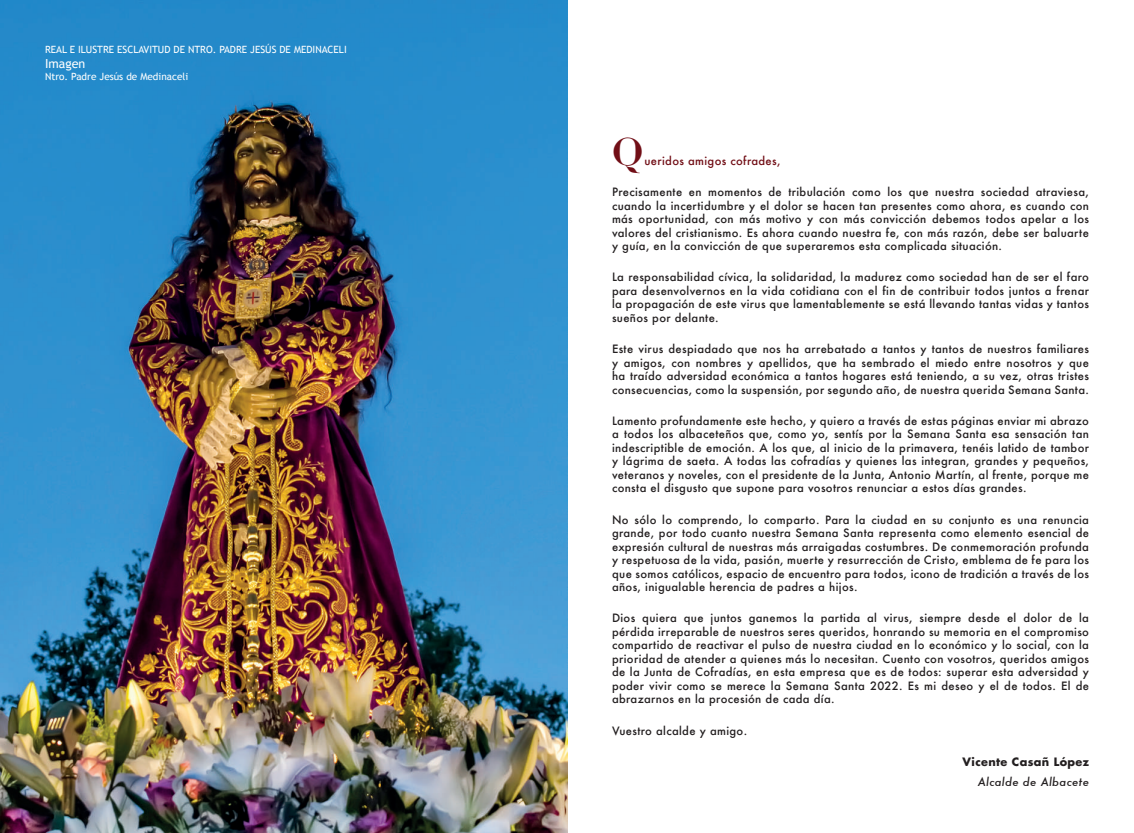
<style>
.page{position:relative;width:1134px;height:833px;background:#fff}
.page>*{position:absolute;margin:0;border:0;box-sizing:border-box;transform-origin:0 0}
.t1{font:700 37.5px "Didot";color:#710e16}
.t2{font:12.5px "Trebuchet MS";color:#fff}
.t3{font:500 11.25px/13.5px "Futura";letter-spacing:.03em;color:#231f20;text-align:justify}
.t4{font:500 11.25px "Futura";letter-spacing:.03em;color:#710e16}
.t5{font:700 11.25px "Futura";letter-spacing:.03em;color:#231f20}
.t6{font:italic 500 11.25px "Futura";letter-spacing:.03em;color:#231f20}
.t7{font:10px "Trebuchet MS";color:#fff}
</style>
<div class="page">
<img style="left:0;top:0;width:567px;height:833px">
<p class="t7" style="left:45px;top:43px;width:303px">REAL E ILUSTRE ESCLAVITUD DE NTRO. PADRE JESÚS DE MEDINACELI</p>
<p class="t2" style="left:45px;top:56px;width:42px">Imagen</p>
<p class="t7" style="left:45px;top:70px;width:145px">Ntro. Padre Jesús de Medinaceli</p>
<h1 class="t1" style="left:612px;top:128px;width:33px">Q</h1>
<p class="t4" style="left:644px;top:153px;width:138px">ueridos amigos cofrades,</p>
<p class="t3" style="left:612px;top:185px;width:479px">Precisamente en momentos de tribulación como los que nuestra sociedad atraviesa, cuando la incertidumbre y el dolor se hacen tan presentes como ahora, es cuando con más oportunidad, con más motivo y con más convicción debemos todos apelar a los valores del cristianismo. Es ahora cuando nuestra fe, con más razón, debe ser baluarte y guía, en la convicción de que superaremos esta complicada situación.</p>
<p class="t3" style="left:612px;top:270px;width:479px">La responsabilidad cívica, la solidaridad, la madurez como sociedad han de ser el faro para desenvolvernos en la vida cotidiana con el fin de contribuir todos juntos a frenar la propagación de este virus que lamentablemente se está llevando tantas vidas y tantos sueños por delante.</p>
<p class="t3" style="left:612px;top:342px;width:479px">Este virus despiadado que nos ha arrebatado a tantos y tantos de nuestros familiares y amigos, con nombres y apellidos, que ha sembrado el miedo entre nosotros y que ha traído adversidad económica a tantos hogares está teniendo, a su vez, otras tristes consecuencias, como la suspensión, por segundo año, de nuestra querida Semana Santa.</p>
<p class="t3" style="left:612px;top:414px;width:479px">Lamento profundamente este hecho, y quiero a través de estas páginas enviar mi abrazo a todos los albaceteños que, como yo, sentís por la Semana Santa esa sensación tan indescriptible de emoción. A los que, al inicio de la primavera, tenéis latido de tambor y lágrima de saeta. A todas las cofradías y quienes las integran, grandes y pequeños, veteranos y noveles, con el presidente de la Junta, Antonio Martín, al frente, porque me consta el disgusto que supone para vosotros renunciar a estos días grandes.</p>
<p class="t3" style="left:612px;top:512px;width:479px">No sólo lo comprendo, lo comparto. Para la ciudad en su conjunto es una renuncia grande, por todo cuanto nuestra Semana Santa representa como elemento esencial de expresión cultural de nuestras más arraigadas costumbres. De conmemoración profunda y respetuosa de la vida, pasión, muerte y resurrección de Cristo, emblema de fe para los que somos católicos, espacio de encuentro para todos, icono de tradición a través de los años, inigualable herencia de padres a hijos.</p>
<p class="t3" style="left:612px;top:611px;width:479px">Dios quiera que juntos ganemos la partida al virus, siempre desde el dolor de la pérdida irreparable de nuestros seres queridos, honrando su memoria en el compromiso compartido de reactivar el pulso de nuestra ciudad en lo económico y lo social, con la prioridad de atender a quienes más lo necesitan. Cuento con vosotros, queridos amigos de la Junta de Cofradías, en esta empresa que es de todos: superar esta adversidad y poder vivir como se merece la Semana Santa 2022. Es mi deseo y el de todos. El de abrazarnos en la procesión de cada día.</p>
<p class="t3" style="left:612px;top:723px;width:137px">Vuestro alcalde y amigo.</p>
<p class="t5" style="left:962px;top:754px;width:128px">Vicente Casañ López</p>
<p class="t6" style="left:978px;top:774px;width:113px">Alcalde de Albacete</p>
</div>
